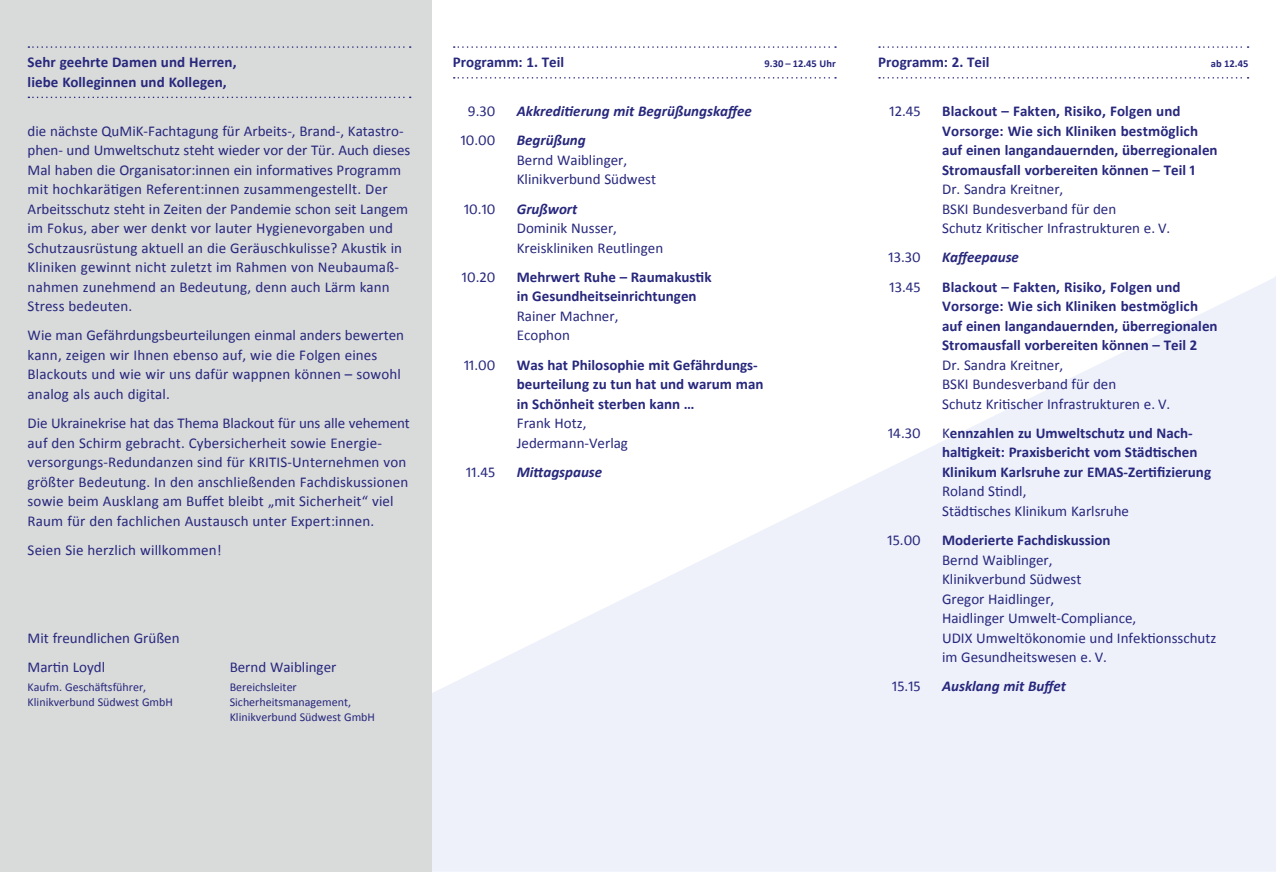
<style>
.page{position:relative;width:1276px;height:893px;background:#fff}
.page>*{position:absolute;margin:0;border:0;box-sizing:border-box;transform-origin:0 0}
.t1{font:15px/19.5px "Calibri";color:#27277d}
.t2{font:700 15px/19.5px "Calibri";color:#27277d}
.t3{font:italic 700 15px "Calibri";color:#27277d}
.t4{font:12px/14.7px "Calibri";color:#27277d}
.t5{font:700 10.5px "Calibri";color:#27277d}
.s1{font-weight:400}
</style>
<div class="page">
<svg style="left:432px;top:276px;width:844px;height:596px;fill:#eef1fa"></svg>
<div style="left:0;top:0;width:432px;height:872px;background:#d9dada"></div>
<svg style="left:28px;top:46px;width:383px;height:2px"></svg>
<svg style="left:28px;top:97px;width:383px;height:1px"></svg>
<svg style="left:454px;top:46px;width:382px;height:2px"></svg>
<svg style="left:454px;top:77px;width:382px;height:2px"></svg>
<svg style="left:879px;top:46px;width:369px;height:2px"></svg>
<svg style="left:879px;top:77px;width:369px;height:2px"></svg>
<p class="t2" style="left:28px;top:53px;width:210px">Sehr geehrte Damen und Herren, liebe Kolleginnen und Kollegen,</p>
<p class="t1" style="left:28px;top:121px;width:384px">die nächste QuMiK-Fachtagung für Arbeits-, Brand-, Katastro&shy;phen- und Umweltschutz steht wieder vor der Tür. Auch dieses Mal haben die Organisator:innen ein informatives Programm mit hochkarätigen Referent:innen zusammengestellt. Der Arbeitsschutz steht in Zeiten der Pandemie schon seit Langem im Fokus, aber wer denkt vor lauter Hygienevorgaben und Schutzausrüstung aktuell an die Geräuschkulisse? Akustik in Kliniken gewinnt nicht zuletzt im Rahmen von Neubaumaß&shy;nahmen zunehmend an Bedeutung, denn auch Lärm kann Stress bedeuten.</p>
<p class="t1" style="left:28px;top:326px;width:378px">Wie man Gefährdungsbeurteilungen einmal anders bewerten kann, zeigen wir Ihnen ebenso auf, wie die Folgen eines Blackouts und wie wir uns dafür wappnen können – sowohl analog als auch digital.</p>
<p class="t1" style="left:28px;top:413px;width:384px">Die Ukrainekrise hat das Thema Blackout für uns alle vehement auf den Schirm gebracht. Cybersicherheit sowie Energie&shy;versorgungs-Redundanzen sind für KRITIS-Unternehmen von größter Bedeutung. In den anschließenden Fachdiskussionen sowie beim Ausklang am Buffet bleibt „mit Sicherheit“ viel Raum für den fachlichen Austausch unter Expert:innen.</p>
<p class="t1" style="left:28px;top:540px;width:196px">Seien Sie herzlich willkommen!</p>
<p class="t1" style="left:28px;top:623px;width:153px;line-height:29.2px">Mit freundlichen Grüßen<br>Martin Loydl</p>
<p class="t1" style="left:230px;top:657px;width:108px">Bernd Waiblinger</p>
<p class="t4" style="left:28px;top:680px;width:120px">Kaufm. Geschäftsführer,</p>
<p class="t4" style="left:230px;top:680px;width:69px">Bereichsleiter</p>
<p class="t4" style="left:28px;top:695px;width:147px">Klinikverbund Südwest GmbH</p>
<p class="t4" style="left:230px;top:695px;width:147px">Sicherheitsmanagement,<br>Klinikverbund Südwest GmbH</p>
<p class="t2" style="left:453px;top:53px;width:113px">Programm: 1. Teil</p>
<p class="t5" style="left:764px;top:57px;width:73px">9.30 – 12.45 Uhr</p>
<p class="t1" style="left:468px;top:101px;width:29px">9.30</p>
<p class="t3" style="left:517px;top:102px;width:237px">Akkreditierung mit Begrüßungskaffee</p>
<p class="t1" style="left:461px;top:131px;width:36px">10.00</p>
<p class="t3" style="left:517px;top:131px;width:70px">Begrüßung</p>
<p class="t1" style="left:517px;top:150px;width:141px">Bernd Waiblinger,<br>Klinikverbund Südwest</p>
<p class="t1" style="left:464px;top:199px;width:33px">10.10</p>
<p class="t3" style="left:517px;top:199px;width:62px">Grußwort</p>
<p class="t1" style="left:517px;top:218px;width:148px">Dominik Nusser,<br>Kreiskliniken Reutlingen</p>
<p class="t1" style="left:462px;top:267px;width:35px">10.20</p>
<p class="t2" style="left:517px;top:267px;width:196px">Mehrwert Ruhe – Raumakustik in Gesundheitseinrichtungen</p>
<p class="t1" style="left:517px;top:306px;width:103px">Rainer Machner,<br>Ecophon</p>
<p class="t1" style="left:464px;top:355px;width:33px">11.00</p>
<p class="t2" style="left:517px;top:355px;width:248px">Was hat Philosophie mit Gefährdungs&shy;beurteilung zu tun hat und warum man in Schönheit sterben kann …</p>
<p class="t1" style="left:517px;top:413px;width:113px">Frank Hotz,<br>Jedermann-Verlag</p>
<p class="t1" style="left:466px;top:462px;width:31px">11.45</p>
<p class="t3" style="left:517px;top:462px;width:87px">Mittagspause</p>
<p class="t2" style="left:878px;top:53px;width:113px">Programm: 2. Teil</p>
<p class="t5" style="left:1210px;top:57px;width:39px">ab 12.45</p>
<p class="t1" style="left:889px;top:101px;width:33px">12.45</p>
<p class="t2" style="left:942px;top:101px;width:277px">Blackout – Fakten, Risiko, Folgen und Vorsorge: Wie sich Kliniken bestmöglich auf einen langandauernden, überregionalen Stromausfall vorbereiten können – Teil 1</p>
<p class="t1" style="left:942px;top:179px;width:230px">Dr. Sandra Kreitner,<br>BSKI Bundesverband für den<br>Schutz Kritischer Infrastrukturen e. V.</p>
<p class="t1" style="left:888px;top:248px;width:34px">13.30</p>
<p class="t3" style="left:942px;top:248px;width:78px">Kaffeepause</p>
<p class="t1" style="left:889px;top:277px;width:33px">13.45</p>
<p class="t2" style="left:942px;top:277px;width:277px">Blackout – Fakten, Risiko, Folgen und Vorsorge: Wie sich Kliniken bestmöglich auf einen langandauernden, überregionalen Stromausfall vorbereiten können – Teil 2</p>
<p class="t1" style="left:942px;top:355px;width:230px">Dr. Sandra Kreitner,<br>BSKI Bundesverband für den<br>Schutz Kritischer Infrastrukturen e. V.</p>
<p class="t1" style="left:888px;top:423px;width:34px">14.30</p>
<p class="t2" style="left:942px;top:423px;width:270px"><span class="s1">K</span>ennzahlen zu Umweltschutz und Nach&shy;haltigkeit: Praxisbericht vom Städtischen<br>Klinikum Karlsruhe zur EMAS-Zertifizierung</p>
<p class="t1" style="left:942px;top:482px;width:188px">Roland Stindl,<br>Städtisches Klinikum Karlsruhe</p>
<p class="t1" style="left:887px;top:530px;width:35px">15.00</p>
<p class="t2" style="left:942px;top:530px;width:170px">Moderierte Fachdiskussion</p>
<p class="t1" style="left:942px;top:550px;width:276px">Bernd Waiblinger,<br>Klinikverbund Südwest<br>Gregor Haidlinger,<br>Haidlinger Umwelt-Compliance,<br>UDIX Umweltökonomie und Infektionsschutz im Gesundheitswesen e. V.</p>
<p class="t1" style="left:892px;top:677px;width:30px">15.15</p>
<p class="t3" style="left:942px;top:677px;width:125px">Ausklang mit Buffet</p>
</div>
